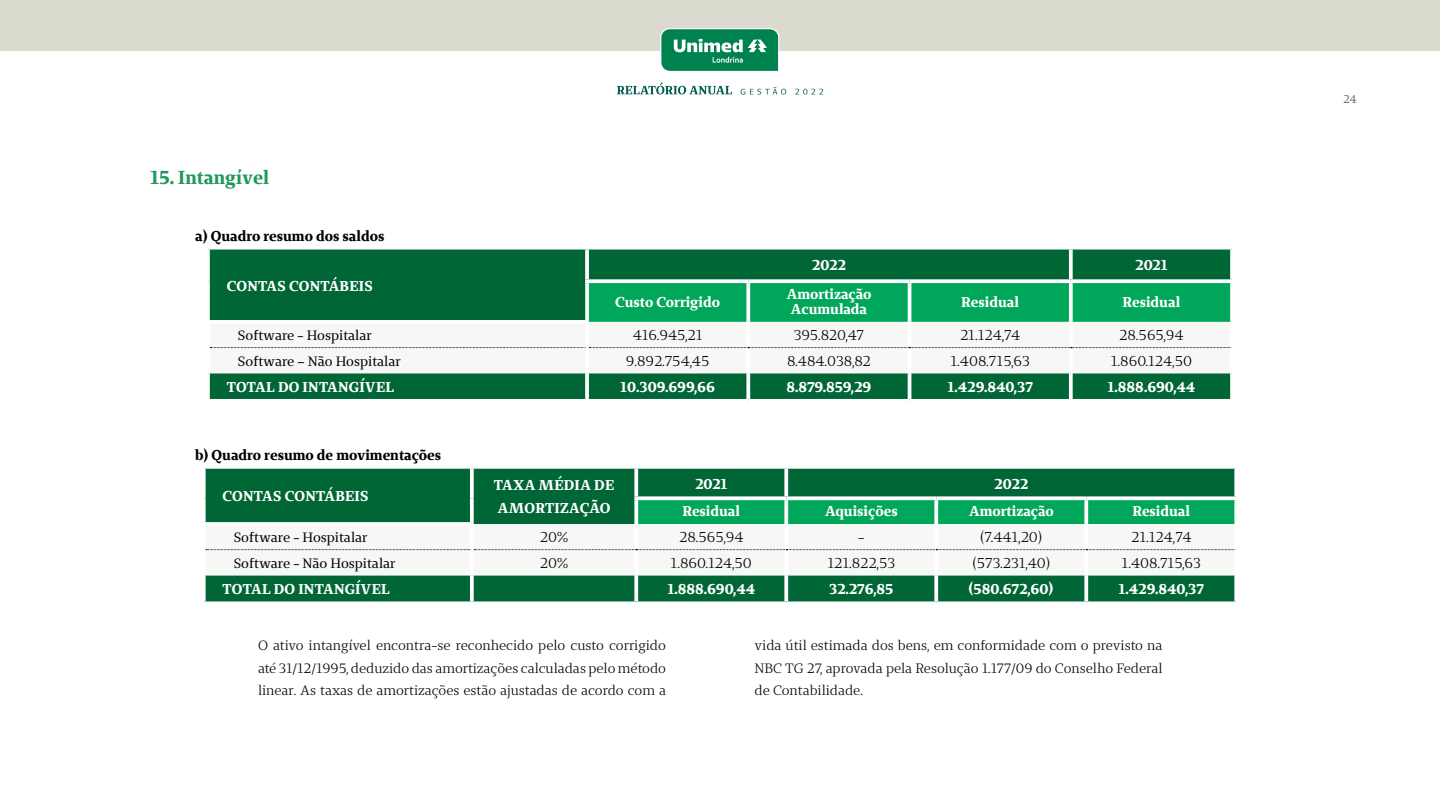
<style>
.page{position:relative;width:1440px;height:810px;background:#fff}
.page>*{position:absolute;margin:0;border:0;box-sizing:border-box;transform-origin:0 0}
.t1{font:700 18.75px "Unimed Serif";color:#21985c}
.t2{font:700 14.25px/15px "Unimed Serif";color:#fff}
.t3{font:14.25px "Unimed Serif";color:#000}
.t4{font:700 14.25px "Unimed Serif";color:#000}
.t5{font:13.5px/22.5px "Unimed Serif";color:#000;text-align:justify}
.t6{font:13.5px "Unimed Serif";color:#000}
.t7{font:11.25px "Unimed Serif";color:#4d4d4d}
</style>
<div class="page">
<div style="left:0;top:0;width:1440px;height:50px;background:#dadacf"></div>
<svg style="left:617px;top:82px;width:115px;height:12px"></svg>
<svg style="left:741px;top:87px;width:45px;height:8px"></svg>
<svg style="left:795px;top:89px;width:28px;height:6px"></svg>
<svg style="left:661px;top:28px;width:118px;height:43px;background:#2e986e"></svg>
<div style="left:210px;top:250px;width:1020px;height:149px;background:#006636"></div>
<div style="left:589px;top:283px;width:641px;height:39px;background:#00a659"></div>
<div style="left:210px;top:322px;width:1020px;height:51px;background:#f7f7f5"></div>
<svg style="left:209px;top:250px;width:1px;height:31px"></svg>
<svg style="left:208px;top:281px;width:2px;height:39px"></svg>
<svg style="left:1069px;top:250px;width:4px;height:29px"></svg>
<svg style="left:746px;top:373px;width:4px;height:26px"></svg>
<hr style="left:908px;top:373px;width:3px;height:26px;background:#fff">
<svg style="left:1069px;top:373px;width:4px;height:26px"></svg>
<svg style="left:746px;top:283px;width:4px;height:39px"></svg>
<hr style="left:908px;top:283px;width:3px;height:39px;background:#fff">
<svg style="left:1069px;top:283px;width:4px;height:39px"></svg>
<hr style="left:206px;top:320px;width:383px;height:4px;background:#fff">
<hr style="left:746px;top:322px;width:4px;height:25px;background:#fff">
<hr style="left:908px;top:322px;width:3px;height:25px;background:#fff">
<hr style="left:1069px;top:322px;width:4px;height:25px;background:#fff">
<hr style="left:746px;top:348px;width:4px;height:25px;background:#fff">
<hr style="left:908px;top:348px;width:3px;height:25px;background:#fff">
<hr style="left:1069px;top:348px;width:4px;height:25px;background:#fff">
<svg style="left:210px;top:347px;width:1020px;height:1px"></svg>
<svg style="left:585px;top:283px;width:4px;height:37px"></svg>
<svg style="left:1230px;top:283px;width:2px;height:39px"></svg>
<svg style="left:585px;top:250px;width:4px;height:29px"></svg>
<svg style="left:1230px;top:250px;width:1px;height:29px"></svg>
<svg style="left:585px;top:279px;width:163px;height:4px"></svg>
<svg style="left:748px;top:279px;width:162px;height:4px"></svg>
<svg style="left:910px;top:279px;width:161px;height:4px"></svg>
<svg style="left:1071px;top:279px;width:161px;height:4px"></svg>
<hr style="left:585px;top:324px;width:4px;height:24px;background:#fff">
<hr style="left:585px;top:348px;width:4px;height:25px;background:#fff">
<svg style="left:208px;top:373px;width:2px;height:26px"></svg>
<svg style="left:585px;top:373px;width:4px;height:26px"></svg>
<svg style="left:1230px;top:373px;width:2px;height:26px"></svg>
<div style="left:206px;top:469px;width:1028px;height:132px;background:#006636"></div>
<div style="left:638px;top:500px;width:596px;height:24px;background:#00a659"></div>
<div style="left:206px;top:524px;width:1028px;height:51px;background:#f7f7f5"></div>
<svg style="left:784px;top:469px;width:4px;height:27px"></svg>
<svg style="left:634px;top:575px;width:4px;height:26px"></svg>
<svg style="left:784px;top:575px;width:4px;height:26px"></svg>
<svg style="left:934px;top:575px;width:4px;height:26px"></svg>
<svg style="left:1084px;top:575px;width:4px;height:26px"></svg>
<svg style="left:784px;top:500px;width:4px;height:24px"></svg>
<svg style="left:934px;top:500px;width:4px;height:24px"></svg>
<svg style="left:1084px;top:500px;width:4px;height:24px"></svg>
<hr style="left:634px;top:524px;width:4px;height:25px;background:#fff">
<hr style="left:784px;top:524px;width:4px;height:25px;background:#fff">
<hr style="left:934px;top:524px;width:4px;height:25px;background:#fff">
<hr style="left:1084px;top:524px;width:4px;height:25px;background:#fff">
<hr style="left:634px;top:550px;width:4px;height:25px;background:#fff">
<hr style="left:784px;top:550px;width:4px;height:25px;background:#fff">
<hr style="left:934px;top:550px;width:4px;height:25px;background:#fff">
<hr style="left:1084px;top:550px;width:4px;height:25px;background:#fff">
<svg style="left:206px;top:549px;width:1028px;height:1px"></svg>
<svg style="left:205px;top:469px;width:1px;height:29px"></svg>
<svg style="left:203px;top:498px;width:3px;height:24px"></svg>
<svg style="left:204px;top:522px;width:270px;height:4px"></svg>
<svg style="left:470px;top:469px;width:4px;height:29px"></svg>
<svg style="left:470px;top:498px;width:4px;height:24px"></svg>
<svg style="left:634px;top:500px;width:4px;height:24px"></svg>
<svg style="left:1234px;top:500px;width:3px;height:24px"></svg>
<svg style="left:634px;top:469px;width:4px;height:27px"></svg>
<svg style="left:1234px;top:469px;width:1px;height:27px"></svg>
<svg style="left:634px;top:496px;width:152px;height:4px"></svg>
<svg style="left:786px;top:496px;width:150px;height:4px"></svg>
<svg style="left:936px;top:496px;width:150px;height:4px"></svg>
<svg style="left:1086px;top:496px;width:151px;height:4px"></svg>
<hr style="left:470px;top:526px;width:4px;height:24px;background:#fff">
<hr style="left:470px;top:550px;width:4px;height:25px;background:#fff">
<svg style="left:204px;top:575px;width:2px;height:26px"></svg>
<svg style="left:203px;top:601px;width:267px;height:1px"></svg>
<svg style="left:470px;top:575px;width:4px;height:26px"></svg>
<svg style="left:1234px;top:575px;width:2px;height:26px"></svg>
<svg style="left:470px;top:601px;width:166px;height:1px"></svg>
<svg style="left:636px;top:601px;width:150px;height:3px"></svg>
<svg style="left:786px;top:601px;width:150px;height:3px"></svg>
<svg style="left:936px;top:601px;width:150px;height:3px"></svg>
<svg style="left:1086px;top:601px;width:151px;height:3px"></svg>
<h1 class="t1" style="left:150px;top:165px;width:121px">15. Intangível</h1>
<p class="t4" style="left:195px;top:226px;width:191px">a) Quadro resumo dos saldos</p>
<p class="t2" style="left:227px;top:278px;width:148px">CONTAS CONTÁBEIS</p>
<p class="t2" style="left:812px;top:258px;width:35px">2022</p>
<p class="t2" style="left:1135px;top:258px;width:34px">2021</p>
<p class="t2" style="left:615px;top:294px;width:106px">Custo Corrigido</p>
<p class="t2" style="left:786px;top:287px;width:87px">Amortização<br>Acumulada</p>
<p class="t2" style="left:961px;top:294px;width:59px">Residual</p>
<p class="t2" style="left:1123px;top:294px;width:59px">Residual</p>
<p class="t6" style="left:238px;top:326px;width:135px">Software - Hospitalar</p>
<p class="t3" style="left:633px;top:326px;width:71px">416.945,21</p>
<p class="t3" style="left:794px;top:326px;width:72px">395.820,47</p>
<p class="t3" style="left:960px;top:326px;width:62px">21.124,74</p>
<p class="t3" style="left:1119px;top:326px;width:66px">28.565,94</p>
<p class="t6" style="left:238px;top:352px;width:164px">Software – Não Hospitalar</p>
<p class="t3" style="left:626px;top:352px;width:85px">9.892.754,45</p>
<p class="t3" style="left:787px;top:352px;width:85px">8.484.038,82</p>
<p class="t3" style="left:951px;top:352px;width:81px">1.408.715,63</p>
<p class="t3" style="left:1111px;top:352px;width:83px">1.860.124,50</p>
<p class="t2" style="left:227px;top:379px;width:169px">TOTAL DO INTANGÍVEL</p>
<p class="t2" style="left:620px;top:379px;width:96px">10.309.699,66</p>
<p class="t2" style="left:786px;top:379px;width:87px">8.879.859,29</p>
<p class="t2" style="left:947px;top:379px;width:87px">1.429.840,37</p>
<p class="t2" style="left:1108px;top:379px;width:89px">1.888.690,44</p>
<p class="t4" style="left:195px;top:445px;width:248px">b) Quadro resumo de movimentações</p>
<p class="t2" style="left:223px;top:488px;width:148px">CONTAS CONTÁBEIS</p>
<p class="t2" style="left:494px;top:473px;width:122px;line-height:22.5px">TAXA MÉDIA DE<br>AMORTIZAÇÃO</p>
<p class="t2" style="left:695px;top:476px;width:34px">2021</p>
<p class="t2" style="left:994px;top:476px;width:35px">2022</p>
<p class="t2" style="left:682px;top:504px;width:59px">Residual</p>
<p class="t2" style="left:825px;top:504px;width:74px">Aquisições</p>
<p class="t2" style="left:969px;top:504px;width:87px">Amortização</p>
<p class="t2" style="left:1132px;top:504px;width:59px">Residual</p>
<p class="t6" style="left:234px;top:529px;width:135px">Software - Hospitalar</p>
<p class="t3" style="left:540px;top:528px;width:30px">20%</p>
<p class="t3" style="left:679px;top:528px;width:66px">28.565,94</p>
<p class="t3" style="left:858px;top:528px;width:8px">-</p>
<p class="t3" style="left:980px;top:528px;width:63px">(7.441,20)</p>
<p class="t3" style="left:1131px;top:528px;width:62px">21.124,74</p>
<p class="t6" style="left:234px;top:554px;width:163px">Software - Não Hospitalar</p>
<p class="t3" style="left:540px;top:554px;width:30px">20%</p>
<p class="t3" style="left:671px;top:554px;width:83px">1.860.124,50</p>
<p class="t3" style="left:827px;top:554px;width:69px">121.822,53</p>
<p class="t3" style="left:973px;top:554px;width:79px">(573.231,40)</p>
<p class="t3" style="left:1122px;top:554px;width:81px">1.408.715,63</p>
<p class="t2" style="left:223px;top:581px;width:169px">TOTAL DO INTANGÍVEL</p>
<p class="t2" style="left:667px;top:581px;width:89px">1.888.690,44</p>
<p class="t2" style="left:829px;top:581px;width:66px">32.276,85</p>
<p class="t2" style="left:969px;top:581px;width:86px">(580.672,60)</p>
<p class="t2" style="left:1118px;top:581px;width:87px">1.429.840,37</p>
<p class="t5" style="left:258px;top:634px;width:410px">O ativo intangível encontra-se reconhecido pelo custo corrigido até 31/12/1995, deduzido das amortizações calculadas pelo método linear. As taxas de amortizações estão ajustadas de acordo com a</p>
<p class="t5" style="left:754px;top:634px;width:410px">vida útil estimada dos bens, em conformidade com o previsto na NBC TG 27, aprovada pela Resolução 1.177/09 do Conselho Federal de Contabilidade.</p>
<p class="t7" style="left:1343px;top:92px;width:15px">24</p>
</div>
